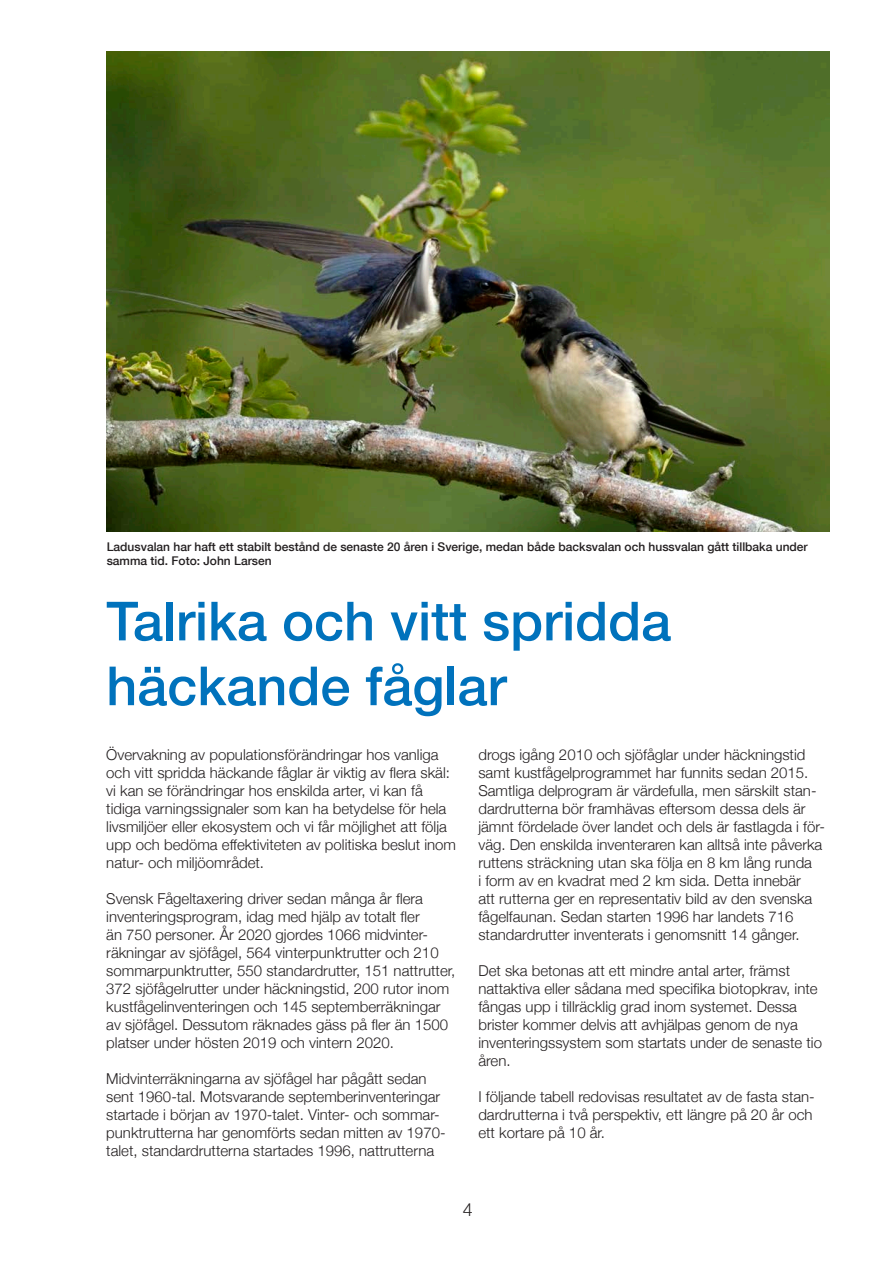
<style>
.page{position:relative;width:893px;height:1263px;background:#fff}
.page>*{position:absolute;margin:0;border:0;box-sizing:border-box;transform-origin:0 0}
.t1{font:500 54px "Helvetica Neue";color:#0072bc}
.t2{font:300 18px "Helvetica Neue";color:#231f20}
.t3{font:300 15px/18px "Helvetica Neue";color:#231f20}
.t4{font:500 12px/14.4px "Helvetica Neue";color:#231f20}
</style>
<div class="page">
<img style="left:106px;top:51px;width:724px;height:480px">
<p class="t4" style="left:107px;top:539px;width:702px">Ladusvalan har haft ett stabilt bestånd de senaste 20 åren i Sverige, medan både backsvalan och hussvalan gått tillbaka under samma tid. Foto: John Larsen</p>
<p class="t1" style="left:106px;top:589px;width:566px">Talrika och vitt spridda</p>
<p class="t1" style="left:106px;top:653px;width:402px">häckande fåglar</p>
<p class="t3" style="left:106px;top:745px;width:351px">Övervakning av populationsförändringar hos vanliga och vitt spridda häckande fåglar är viktig av flera skäl: vi kan se förändringar hos enskilda arter, vi kan få tidiga varningssignaler som kan ha betydelse för hela livsmiljöer eller ekosystem och vi får möjlighet att följa upp och bedöma effektiviteten av politiska beslut inom natur- och miljöområdet.</p>
<p class="t3" style="left:106px;top:889px;width:350px">Svensk Fågeltaxering driver sedan många år flera inventeringsprogram, idag med hjälp av totalt fler<br>än 750 personer. År 2020 gjordes 1066 midvinter&shy;räkningar av sjöfågel, 564 vinterpunktrutter och 210 sommarpunktrutter, 550 standardrutter, 151 nattrutter, 372 sjöfågelrutter under häckningstid, 200 rutor inom kustfågelinventeringen och 145 septemberräkningar av sjöfågel. Dessutom räknades gäss på fler än 1500 platser under hösten 2019 och vintern 2020.</p>
<p class="t3" style="left:106px;top:1069px;width:341px">Midvinterräkningarna av sjöfågel har pågått sedan sent 1960-tal. Motsvarande septemberinventeringar startade i början av 1970-talet. Vinter- och sommar&shy;punktrutterna har genomförts sedan mitten av 1970-</p>
<p class="t3" style="left:106px;top:1141px;width:329px">talet, standardrutterna startades 1996, nattrutterna</p>
<p class="t3" style="left:478px;top:745px;width:332px">drogs igång 2010 och sjöfåglar under häckningstid samt kustfågelprogrammet har funnits sedan 2015.</p>
<p class="t3" style="left:478px;top:781px;width:348px">Samtliga delprogram är värdefulla, men särskilt stan&shy;dardrutterna bör framhävas eftersom dessa dels är jämnt fördelade över landet och dels är fastlagda i för&shy;väg. Den enskilda inventeraren kan alltså inte påverka ruttens sträckning utan ska följa en 8 km lång runda<br>i form av en kvadrat med 2 km sida. Detta innebär<br>att rutterna ger en representativ bild av den svenska fågelfaunan. Sedan starten 1996 har landets 716 standardrutter inventerats i genomsnitt 14 gånger.</p>
<p class="t3" style="left:478px;top:961px;width:345px">Det ska betonas att ett mindre antal arter, främst nattaktiva eller sådana med specifika biotopkrav, inte fångas upp i tillräcklig grad inom systemet. Dessa brister kommer delvis att avhjälpas genom de nya inventeringssystem som startats under de senaste tio åren.</p>
<p class="t3" style="left:478px;top:1087px;width:338px">I följande tabell redovisas resultatet av de fasta stan&shy;dardrutterna i två perspektiv, ett längre på 20 år och ett kortare på 10 år.</p>
<p class="t2" style="left:463px;top:1199px;width:12px">4</p>
</div>
